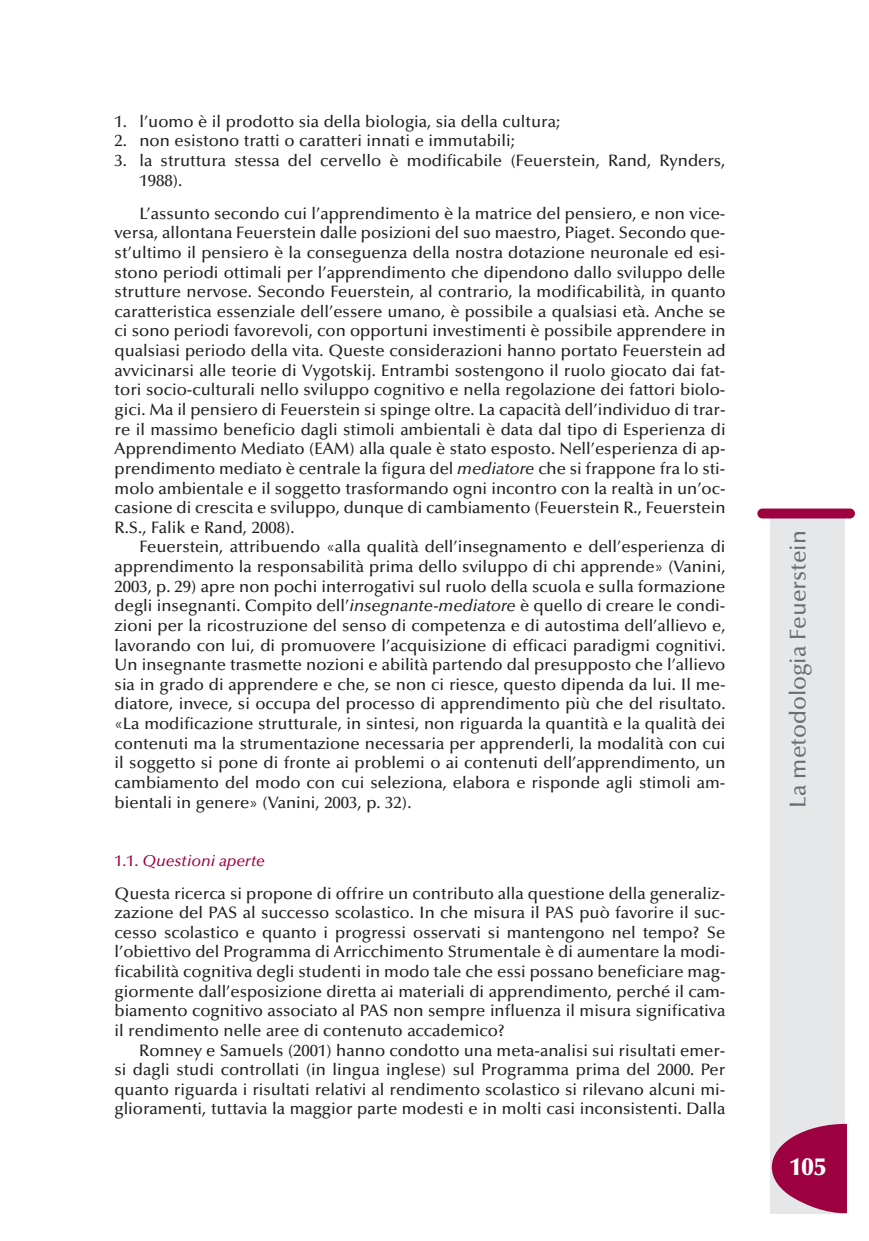
<style>
.page{position:relative;width:869px;height:1241px;background:#fff}
.page>*{position:absolute;margin:0;border:0;box-sizing:border-box;transform-origin:0 0}
.t1{font:900 24.5px "Optima";color:#fff}
.t2{font:500 22.75px "Optima";color:#6c6d70}
.t3{font:500 16.62px/19.6px "Optima";color:#231f20;text-align:justify}
.t4{font:italic 500 15.75px "Optima";color:#9d0140}
.s1{font-style:italic}
.s2{font-style:normal}
</style>
<div class="page">
<div style="left:770px;top:516px;width:74px;height:697px;background:#e6e7e9"></div>
<div style="left:757px;top:508px;width:97px;height:10px;background:#9d0140;border-radius:5px"></div>
<svg style="left:771px;top:1123px;width:76px;height:89px"></svg>
<p class="t3" style="left:115px;top:113px;width:447px">1. l’uomo è il prodotto sia della biologia, sia della cultura;</p>
<p class="t3" style="left:115px;top:133px;width:401px">2. non esistono tratti o caratteri innati e immutabili;</p>
<p class="t3" style="left:139px;top:152px;width:587px;text-indent:-25px">3. la struttura stessa del cervello è modificabile (Feuerstein, Rand, Rynders,<br>1988).</p>
<p class="t3" style="left:115px;top:205px;width:612px;text-indent:25px">L’assunto secondo cui l’apprendimento è la matrice del pensiero, e non vice&shy;versa, allontana Feuerstein dalle posizioni del suo maestro, Piaget. Secondo que&shy;st’ultimo il pensiero è la conseguenza della nostra dotazione neuronale ed esi&shy;stono periodi ottimali per l’apprendimento che dipendono dallo sviluppo delle strutture nervose. Secondo Feuerstein, al contrario, la modificabilità, in quanto caratteristica essenziale dell’essere umano, è possibile a qualsiasi età. Anche se ci sono periodi favorevoli, con opportuni investimenti è possibile apprendere in qualsiasi periodo della vita. Queste considerazioni hanno portato Feuerstein ad avvicinarsi alle teorie di Vygotskij. Entrambi sostengono il ruolo giocato dai fat&shy;tori socio-culturali nello sviluppo cognitivo e nella regolazione dei fattori biolo&shy;gici. Ma il pensiero di Feuerstein si spinge oltre. La capacità dell’individuo di trar&shy;re il massimo beneficio dagli stimoli ambientali è data dal tipo di Esperienza di Apprendimento Mediato (EAM) alla quale è stato esposto. Nell’esperienza di ap&shy;prendimento mediato è centrale la figura del <span class="s1">mediatore</span> che si frappone fra lo sti&shy;molo ambientale e il soggetto trasformando ogni incontro con la realtà in un’oc&shy;casione di crescita e sviluppo, dunque di cambiamento (Feuerstein R., Feuerstein R.S., Falik e Rand, 2008).</p>
<p class="t3" style="left:115px;top:538px;width:612px;text-indent:25px">Feuerstein, attribuendo «alla qualità dell’insegnamento e dell’esperienza di apprendimento la responsabilità prima dello sviluppo di chi apprende» (Vanini, 2003, p. 29) apre non pochi interrogativi sul ruolo della scuola e sulla formazione degli insegnanti. Compito dell’<span class="s1">insegnante-mediatore</span> è quello di creare le condi&shy;zioni per la ricostruzione del senso di competenza e di autostima dell’allievo e, lavorando con lui, di promuovere l’acquisizione di efficaci paradigmi cognitivi.<br>Un insegnante trasmette nozioni e abilità partendo dal presupposto che l’allievo sia in grado di apprendere e che, se non ci riesce, questo dipenda da lui. Il me&shy;diatore, invece, si occupa del processo di apprendimento più che del risultato. «La modificazione strutturale, in sintesi, non riguarda la quantità e la qualità dei contenuti ma la strumentazione necessaria per apprenderli, la modalità con cui il soggetto si pone di fronte ai problemi o ai contenuti dell’apprendimento, un cambiamento del modo con cui seleziona, elabora e risponde agli stimoli am&shy;bientali in genere» (Vanini, 2003, p. 32).</p>
<p class="t4" style="left:115px;top:854px;width:152px"><span class="s2">1.1.</span> Questioni aperte</p>
<p class="t3" style="left:114px;top:884px;width:612px">Questa ricerca si propone di offrire un contributo alla questione della generaliz&shy;zazione del PAS al successo scolastico. In che misura il PAS può favorire il suc&shy;cesso scolastico e quanto i progressi osservati si mantengono nel tempo? Se l’obiettivo del Programma di Arricchimento Strumentale è di aumentare la modi&shy;ficabilità cognitiva degli studenti in modo tale che essi possano beneficiare mag&shy;giormente dall’esposizione diretta ai materiali di apprendimento, perché il cam&shy;biamento cognitivo associato al PAS non sempre influenza il misura significativa il rendimento nelle aree di contenuto accademico?</p>
<p class="t3" style="left:114px;top:1041px;width:612px;text-indent:25px">Romney e Samuels (2001) hanno condotto una meta-analisi sui risultati emer&shy;si dagli studi controllati (in lingua inglese) sul Programma prima del 2000. Per quanto riguarda i risultati relativi al rendimento scolastico si rilevano alcuni mi&shy;glioramenti, tuttavia la maggior parte modesti e in molti casi inconsistenti. Dalla</p>
<h2 class="t2" style="left:788px;top:807px;width:279px;rotate:-90deg">La metodologia Feuerstein</h2>
<h1 class="t1" style="left:789px;top:1156px;width:38px">105</h1>
</div>
